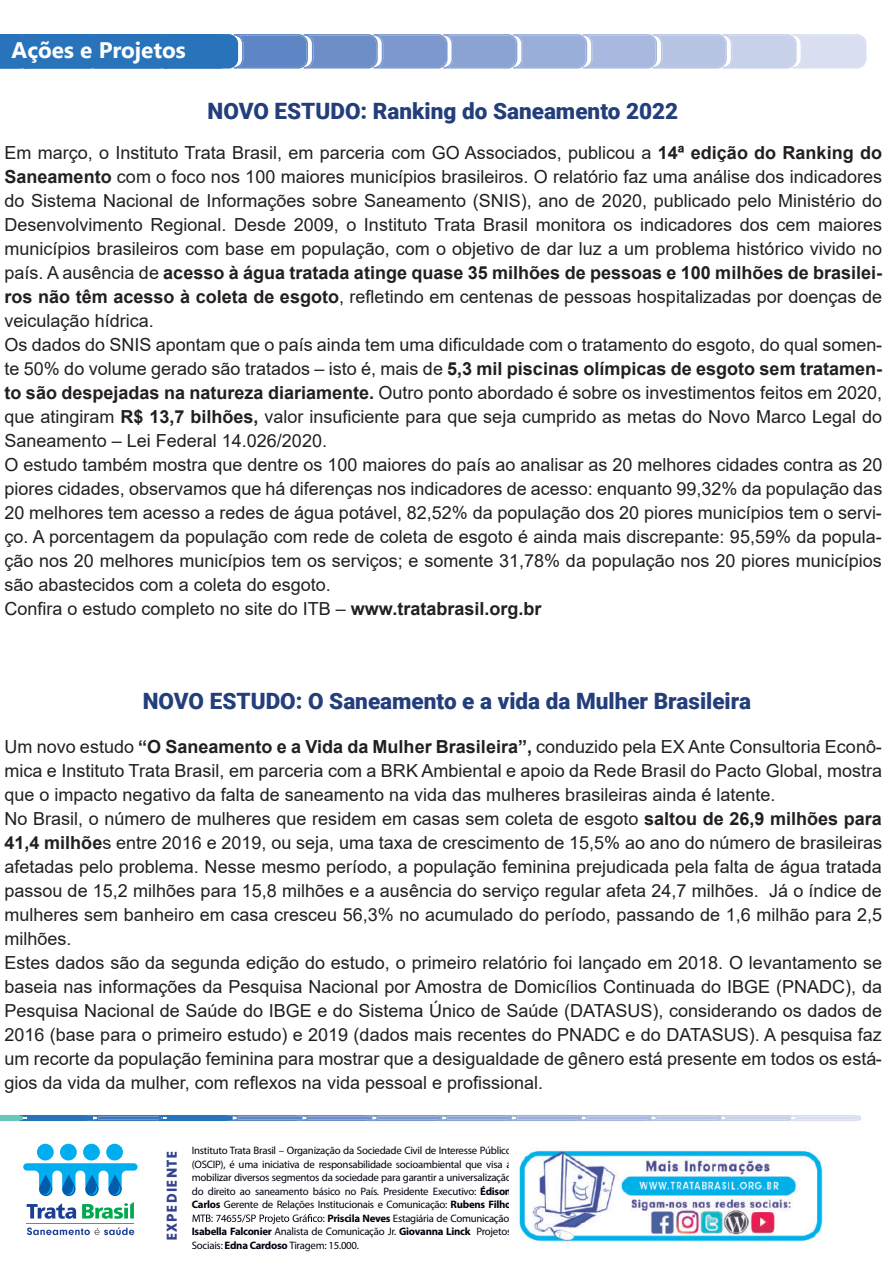
<style>
.page{position:relative;width:890px;height:1263px;background:#fff}
.page>*{position:absolute;margin:0;border:0;box-sizing:border-box;transform-origin:0 0}
.t1{font:900 22.5px "Roboto";color:#233e7b}
.t2{font:700 22.5px "Nirmala UI";color:#fff}
.t3{font:18px/24px "Arial";color:#231f20}
.t4{font:900 14.85px "Neuzeit Gro";letter-spacing:.1em;color:#35428d}
.t5{font:10.8px "Myriad Pro";letter-spacing:-.025em;color:#02010f}
.s1{font-weight:700}
</style>
<div class="page">
<svg style="left:0;top:1115px;width:860px;height:7px"></svg>
<div style="left:37px;top:1144px;width:17px;height:16px;background:#00aeef;border-radius:50%"></div>
<div style="left:60px;top:1144px;width:17px;height:16px;background:#00aeef;border-radius:50%"></div>
<div style="left:83px;top:1144px;width:17px;height:16px;background:#00aeef;border-radius:50%"></div>
<div style="left:106px;top:1144px;width:17px;height:16px;background:#00aeef;border-radius:50%"></div>
<svg style="left:23px;top:1163px;width:114px;height:32px"></svg>
<svg style="left:27px;top:1227px;width:107px;height:8px"></svg>
<svg style="left:27px;top:1203px;width:49px;height:16px"></svg>
<svg style="left:82px;top:1202px;width:52px;height:17px"></svg>
<hr style="left:27px;top:1223px;width:107px;height:1px;background:#00aeef">
<svg style="left:192px;top:1214px;width:132px;height:10px"></svg>
<img style="left:519px;top:1148px;width:304px;height:94px">
<svg style="left:0;top:34px;width:866px;height:35px;background:#81a3d2"></svg>
<p class="t2" style="left:12px;top:32px;width:176px">Ações e Projetos</p>
<p class="t1" style="left:207px;top:95px;width:472px">NOVO ESTUDO: Ranking do Saneamento 2022</p>
<p class="t3" style="left:4px;top:141px;width:879px">Em março, o Instituto Trata Brasil, em parceria com GO Associados, publicou a <span class="s1">14ª edição do Ranking do Saneamento</span> com o foco nos 100 maiores municípios brasileiros. O relatório faz uma análise dos indicadores do Sistema Nacional de Informações sobre Saneamento (SNIS), ano de 2020, publicado pelo Ministério do Desenvolvimento Regional. Desde 2009, o Instituto Trata Brasil monitora os indicadores dos cem maiores municípios brasileiros com base em população, com o objetivo de dar luz a um problema histórico vivido no país. A ausência de <span class="s1">acesso à água tratada atinge quase 35 milhões de pessoas e 100 milhões de brasilei&shy;ros não têm acesso à coleta de esgoto</span>, refletindo em centenas de pessoas hospitalizadas por doenças de veiculação hídrica.<br>Os dados do SNIS apontam que o país ainda tem uma dificuldade com o tratamento do esgoto, do qual somen&shy;te 50% do volume gerado são tratados – isto é, mais de <span class="s1">5,3 mil piscinas olímpicas de esgoto sem tratamen&shy;to são despejadas na natureza diariamente.</span> Outro ponto abordado é sobre os investimentos feitos em 2020, que atingiram <span class="s1">R$ 13,7 bilhões,</span> valor insuficiente para que seja cumprido as metas do Novo Marco Legal do Saneamento – Lei Federal 14.026/2020.<br>O estudo também mostra que dentre os 100 maiores do país ao analisar as 20 melhores cidades contra as 20 piores cidades, observamos que há diferenças nos indicadores de acesso: enquanto 99,32% da população das 20 melhores tem acesso a redes de água potável, 82,52% da população dos 20 piores municípios tem o servi&shy;ço. A porcentagem da população com rede de coleta de esgoto é ainda mais discrepante: 95,59% da popula&shy;ção nos 20 melhores municípios tem os serviços; e somente 31,78% da população nos 20 piores municípios são abastecidos com a coleta do esgoto.<br>Confira o estudo completo no site do ITB – <span class="s1">www.tratabrasil.org.br</span></p>
<p class="t1" style="left:143px;top:685px;width:609px">NOVO ESTUDO: O Saneamento e a vida da Mulher Brasileira</p>
<p class="t3" style="left:4px;top:734px;width:879px">Um novo estudo <span class="s1">“O Saneamento e a Vida da Mulher Brasileira”,</span> conduzido pela EX Ante Consultoria Econô&shy;mica e Instituto Trata Brasil, em parceria com a BRK Ambiental e apoio da Rede Brasil do Pacto Global, mostra que o impacto negativo da falta de saneamento na vida das mulheres brasileiras ainda é latente.<br>No Brasil, o número de mulheres que residem em casas sem coleta de esgoto <span class="s1">saltou de 26,9 milhões para 41,4 milhõe</span>s entre 2016 e 2019, ou seja, uma taxa de crescimento de 15,5% ao ano do número de brasileiras afetadas pelo problema. Nesse mesmo período, a população feminina prejudicada pela falta de água tratada passou de 15,2 milhões para 15,8 milhões e a ausência do serviço regular afeta 24,7 milhões. Já o índice de mulheres sem banheiro em casa cresceu 56,3% no acumulado do período, passando de 1,6 milhão para 2,5 milhões.<br>Estes dados são da segunda edição do estudo, o primeiro relatório foi lançado em 2018. O levantamento se baseia nas informações da Pesquisa Nacional por Amostra de Domicílios Continuada do IBGE (PNADC), da Pesquisa Nacional de Saúde do IBGE e do Sistema Único de Saúde (DATASUS), considerando os dados de 2016 (base para o primeiro estudo) e 2019 (dados mais recentes do PNADC e do DATASUS). A pesquisa faz um recorte da população feminina para mostrar que a desigualdade de gênero está presente em todos os está&shy;gios da vida da mulher, com reflexos na vida pessoal e profissional.</p>
<p class="t4" style="left:163px;top:1240px;width:90px;rotate:-90deg">EXPEDIENTE</p>
<p class="t5" style="left:192px;top:1144px;width:321px">Instituto Trata Brasil – Organização da Sociedade Civil de Interesse Público</p>
<p class="t5" style="left:192px;top:1157px;width:321px">(OSCIP), é uma iniciativa de responsabilidade socioambiental que visa a</p>
<p class="t5" style="left:192px;top:1171px;width:321px">mobilizar diversos segmentos da sociedade para garantir a universalização</p>
<p class="t5" style="left:192px;top:1184px;width:321px">do direito ao saneamento básico no País. Presidente Executivo: <span class="s1">Édison</span></p>
<p class="t5" style="left:192px;top:1198px;width:321px"><span class="s1">Carlos</span> Gerente de Relações Institucionais e Comunicação: <span class="s1">Rubens Filho</span></p>
<p class="t5" style="left:327px;top:1211px;width:185px"><span class="s1">Priscila Neves</span> Estagiária de Comunicação:</p>
<p class="t5" style="left:192px;top:1225px;width:321px"><span class="s1">Isabella Falconier</span> Analista de Comunicação Jr. <span class="s1">Giovanna Linck</span> Projetos</p>
<p class="t5" style="left:192px;top:1238px;width:169px">Sociais: <span class="s1">Edna Cardoso</span> Tiragem: 15.000.</p>
</div>
